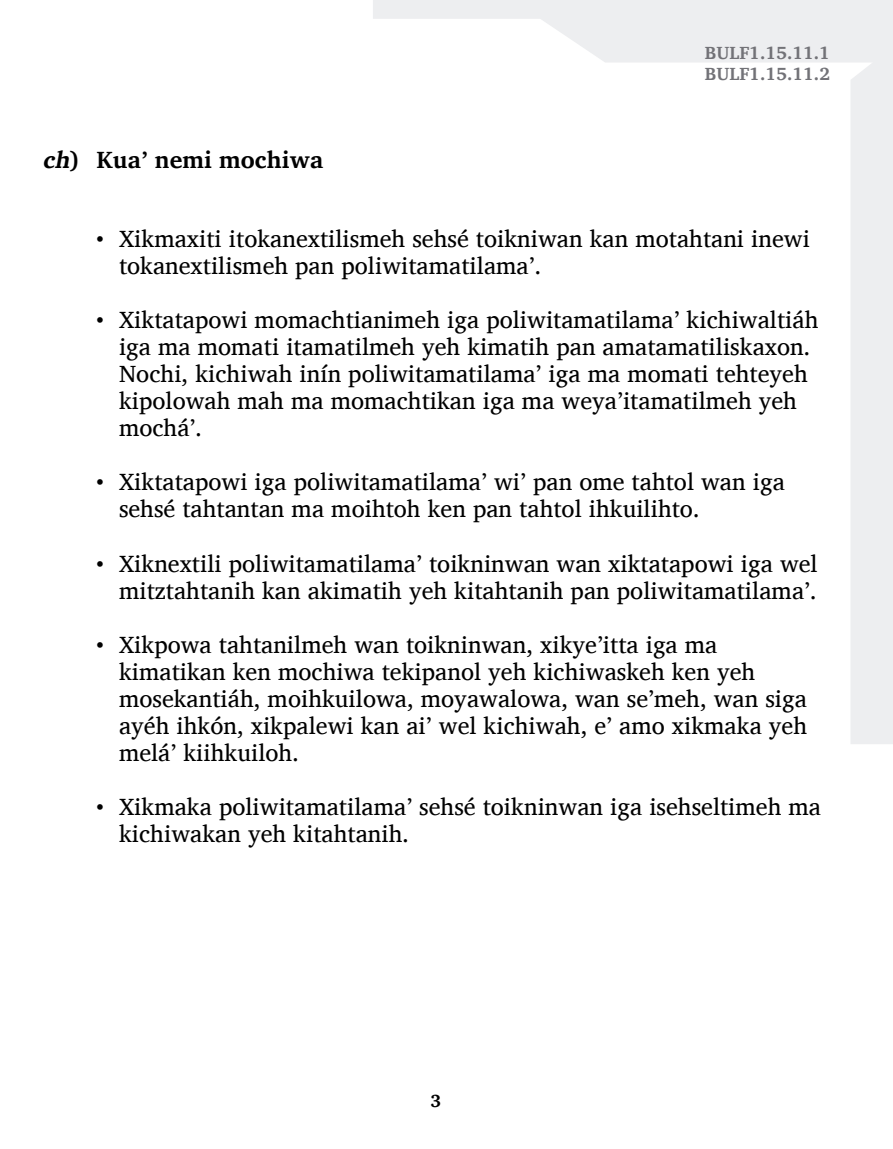
<style>
.page{position:relative;width:893px;height:1149px;background:#fff}
.page>*{position:absolute;margin:0;border:0;box-sizing:border-box;transform-origin:0 0}
.t1{font:24px/27px "Charis SIL";color:#000}
.t2{font:700 24px "Charis SIL";color:#000}
.t3{font:700 18px/21px "Charis SIL";color:#727277}
.t4{font:700 18px "Charis SIL";color:#000}
.s1{font-style:italic}
</style>
<div class="page">
<svg style="left:373px;top:0;width:520px;height:744px"></svg>
<p class="t2" style="left:43px;top:145px;width:282px"><span class="s1">ch</span>) Kua’ nemi mochiwa</p>
<p class="t3" style="left:705px;top:42px;width:127px">BULF1.15.11.1<br>BULF1.15.11.2</p>
<p class="t1" style="left:119px;top:225px;width:692px;text-indent:-22px">• Xikmaxiti itokanextilismeh sehsé toikniwan kan motahtani inewi tokanextilismeh pan poliwitamatilama’.</p>
<p class="t1" style="left:119px;top:306px;width:701px;text-indent:-22px">• Xiktatapowi momachtianimeh iga poliwitamatilama’ kichiwaltiáh iga ma momati itamatilmeh yeh kimatih pan amatamatiliskaxon.<br>Nochi, kichiwah inín poliwitamatilama’ iga ma momati tehteyeh kipolowah mah ma momachtikan iga ma weya’itamatilmeh yeh mochá’.</p>
<p class="t1" style="left:119px;top:468px;width:667px;text-indent:-22px">• Xiktatapowi iga poliwitamatilama’ wi’ pan ome tahtol wan iga sehsé tahtantan ma moihtoh ken pan tahtol ihkuilihto.</p>
<p class="t1" style="left:97px;top:549px;width:723px;text-align:right">• Xiknextili poliwitamatilama’ toikninwan wan xiktatapowi iga wel mitztahtanih kan akimatih yeh kitahtanih pan poliwitamatilama’.</p>
<p class="t1" style="left:119px;top:630px;width:690px;text-indent:-22px">• Xikpowa tahtanilmeh wan toikninwan, xikye’itta iga ma kimatikan ken mochiwa tekipanol yeh kichiwaskeh ken yeh mosekantiáh, moihkuilowa, moyawalowa, wan se’meh, wan siga ayéh ihkón, xikpalewi kan ai’ wel kichiwah, e’ amo xikmaka yeh melá’ kiihkuiloh.</p>
<p class="t1" style="left:119px;top:792px;width:704px;text-indent:-22px">• Xikmaka poliwitamatilama’ sehsé toikninwan iga isehseltimeh ma kichiwakan yeh kitahtanih.</p>
<p class="t4" style="left:431px;top:1089px;width:12px">3</p>
</div>
